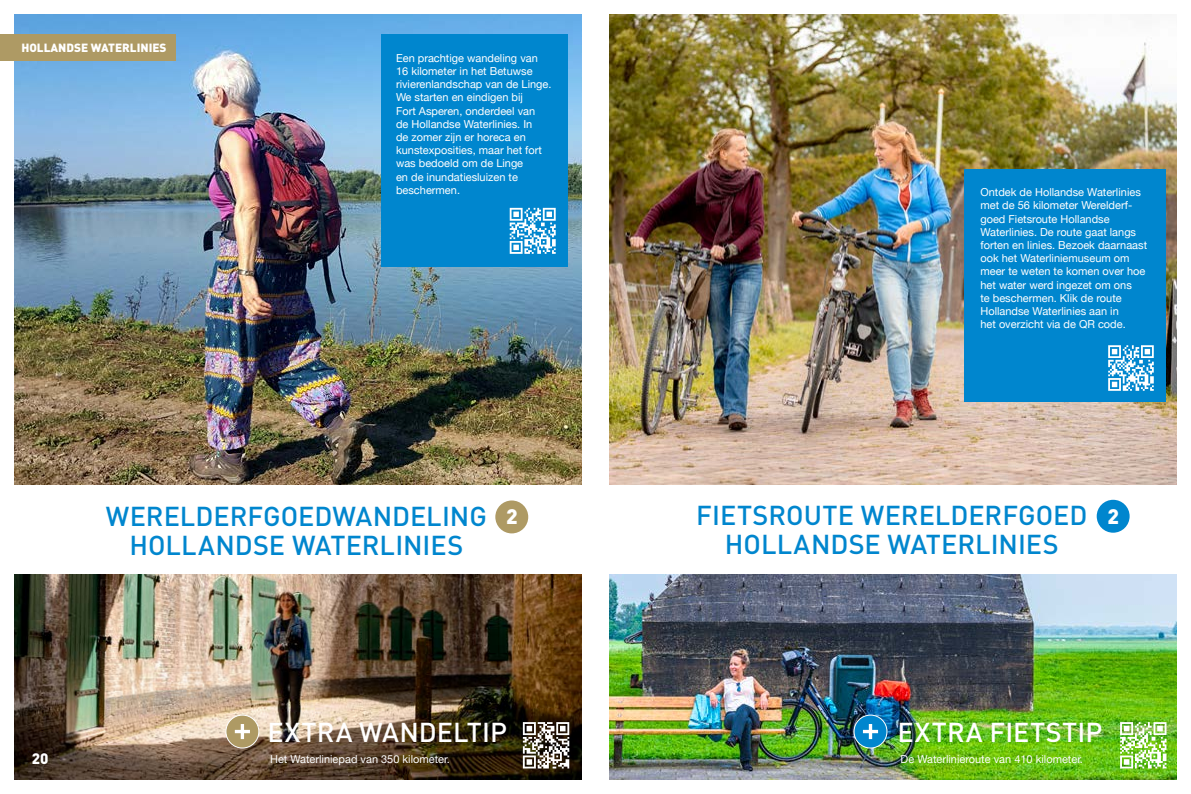
<style>
.page{position:relative;width:1191px;height:794px;background:#fff}
.page>*{position:absolute;margin:0;border:0;box-sizing:border-box;transform-origin:0 0}
.t1{font:500 27px/29px "DIN Pro";color:#0086ce;text-align:center}
.t2{font:500 27px "DIN Pro";letter-spacing:.01em;color:#fff}
.t3{font:900 20.8px "DIN Pro";color:#fff}
.t4{font:900 15px "DIN";color:#fff}
.t5{font:900 11.8px "DIN Pro";color:#fff}
.t6{font:11px/13.2px "Helvetica Neue";color:#fff}
</style>
<div class="page">
<img style="left:14px;top:14px;width:567px;height:471px">
<img style="left:609px;top:14px;width:567px;height:471px">
<div style="left:0;top:34px;width:176px;height:27px;background:#ae9a64"></div>
<div style="left:381px;top:34px;width:186px;height:232px;background:#0086ce"></div>
<svg style="left:510px;top:208px;width:45px;height:46px"></svg>
<div style="left:964px;top:170px;width:201px;height:232px;background:#0086ce"></div>
<div style="left:1096px;top:500px;width:33px;height:33px;background:#0086ce;border-radius:50%"></div>
<div style="left:495px;top:500px;width:33px;height:33px;background:#ae9a64;border-radius:50%"></div>
<svg style="left:1108px;top:345px;width:45px;height:46px"></svg>
<img style="left:14px;top:574px;width:567px;height:206px">
<img style="left:609px;top:574px;width:567px;height:206px">
<div style="left:226px;top:715px;width:33px;height:33px;background:#ae9a64;border-radius:50%"></div>
<div style="left:225px;top:714px;width:34px;height:34px;border:1px solid #fff;border-radius:50%"></div>
<svg style="left:235px;top:724px;width:15px;height:15px"></svg>
<svg style="left:523px;top:722px;width:46px;height:46px"></svg>
<div style="left:854px;top:715px;width:33px;height:33px;background:#0086ce;border-radius:50%"></div>
<div style="left:853px;top:714px;width:34px;height:34px;border:1px solid #fff;border-radius:50%"></div>
<svg style="left:863px;top:724px;width:15px;height:15px"></svg>
<img style="left:1120px;top:722px;width:46px;height:46px">
<p class="t5" style="left:21px;top:40px;width:147px">HOLLANDSE WATERLINIES</p>
<p class="t6" style="left:396px;top:52px;width:157px">Een prachtige wandeling van<br>16 kilometer in het Betuwse rivierenlandschap van de Linge.<br>We starten en eindigen bij<br>Fort Asperen, onderdeel van<br>de Hollandse Waterlinies. In<br>de zomer zijn er horeca en kunstexposities, maar het fort was bedoeld om de Linge<br>en de inundatiesluizen te beschermen.</p>
<p class="t6" style="left:980px;top:186px;width:168px">Ontdek de Hollandse Waterlinies met de 56 kilometer Werelderf&shy;goed Fietsroute Hollandse<br>Waterlinies. De route gaat langs forten en linies. Bezoek daarnaast ook het Waterliniemuseum om meer te weten te komen over hoe het water werd ingezet om ons<br>te beschermen. Klik de route<br>Hollandse Waterlinies aan in<br>het overzicht via de QR code.</p>
<h1 class="t1" style="left:696px;top:500px;width:392px">FIETSROUTE WERELDERFGOED<br>HOLLANDSE WATERLINIES</h1>
<h1 class="t1" style="left:106px;top:501px;width:382px">WERELDERFGOEDWANDELING</h1>
<h2 class="t3" style="left:1107px;top:502px;width:13px">2</h2>
<h1 class="t1" style="left:129px;top:530px;width:335px">HOLLANDSE WATERLINIES</h1>
<h2 class="t3" style="left:506px;top:503px;width:13px">2</h2>
<h1 class="t2" style="left:267px;top:713px;width:241px">EXTRA WANDELTIP</h1>
<h1 class="t2" style="left:897px;top:713px;width:206px">EXTRA FIETSTIP</h1>
<p class="t6" style="left:900px;top:752px;width:184px">De Waterlinieroute van 410 kilometer.</p>
<h3 class="t4" style="left:32px;top:749px;width:18px">20</h3>
<p class="t6" style="left:270px;top:752px;width:181px">Het Waterliniepad van 350 kilometer.</p>
</div>
